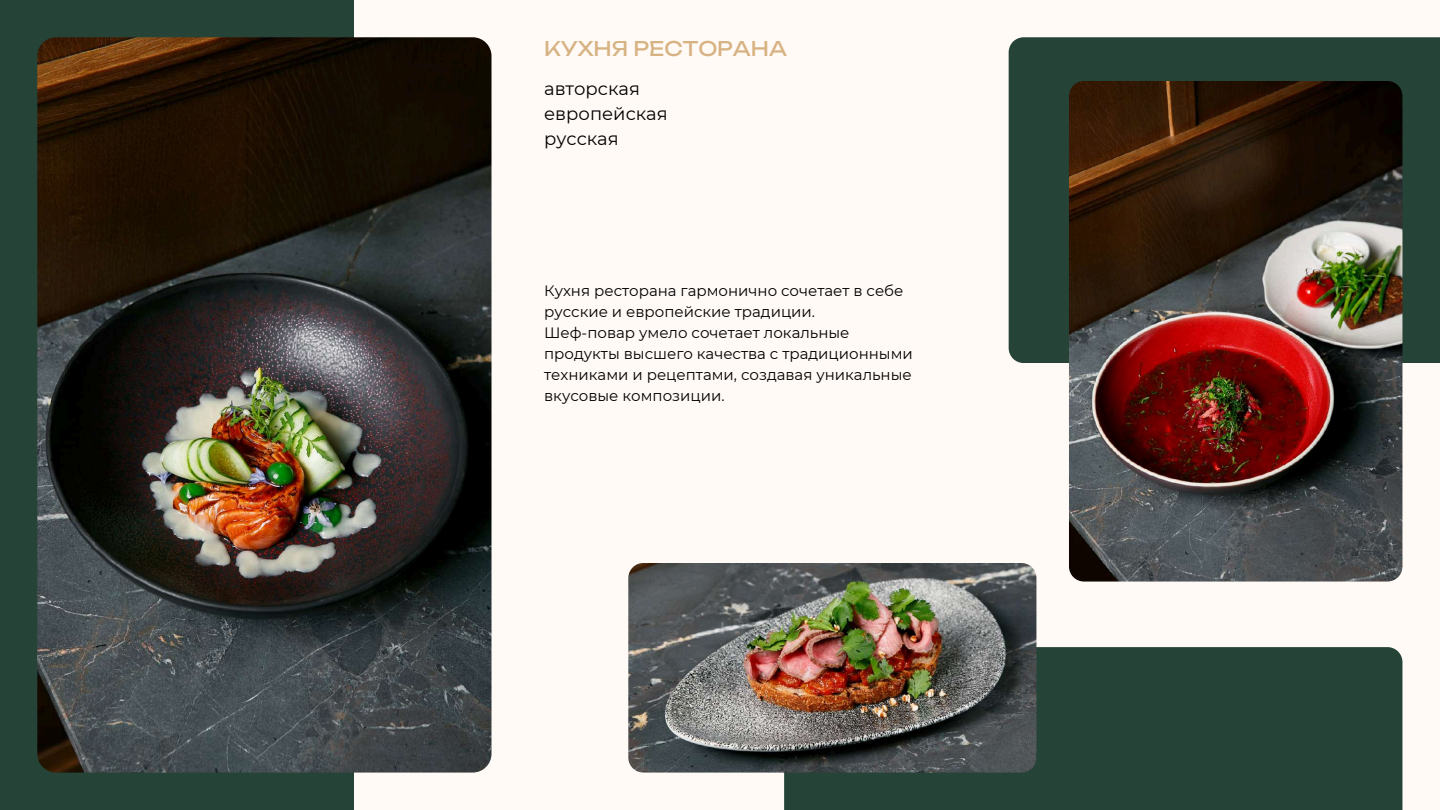
<style>
.page{position:relative;width:1440px;height:810px;background:#fffaf6}
.page>*{position:absolute;margin:0;border:0;box-sizing:border-box;transform-origin:0 0}
.t1{font:20px "Unbounded";color:#d7b383}
.t2{font:18px/24.8px "Montserrat";color:#000}
.t3{font:15px/21px "Montserrat";color:#000}
</style>
<div class="page">
<div style="left:0;top:0;width:353px;height:810px;background:#254337"></div>
<img style="left:37px;top:37px;width:455px;height:735px;border-radius:19px">
<div style="left:1009px;top:37px;width:431px;height:326px;background:#254337"></div>
<img style="left:1069px;top:81px;width:333px;height:500px;border-radius:15px">
<div style="left:784px;top:647px;width:618px;height:163px;background:#254337"></div>
<img style="left:628px;top:563px;width:408px;height:209px;border-radius:15px">
<h1 class="t1" style="left:544px;top:36px;width:244px">КУХНЯ РЕСТОРАНА</h1>
<p class="t2" style="left:544px;top:77px;width:125px">авторская европейская русская</p>
<p class="t3" style="left:544px;top:280px;width:370px">Кухня ресторана гармонично сочетает в себе русские и европейские традиции.<br>Шеф-повар умело сочетает локальные продукты высшего качества с традиционными техниками и рецептами, создавая уникальные вкусовые композиции.</p>
</div>
